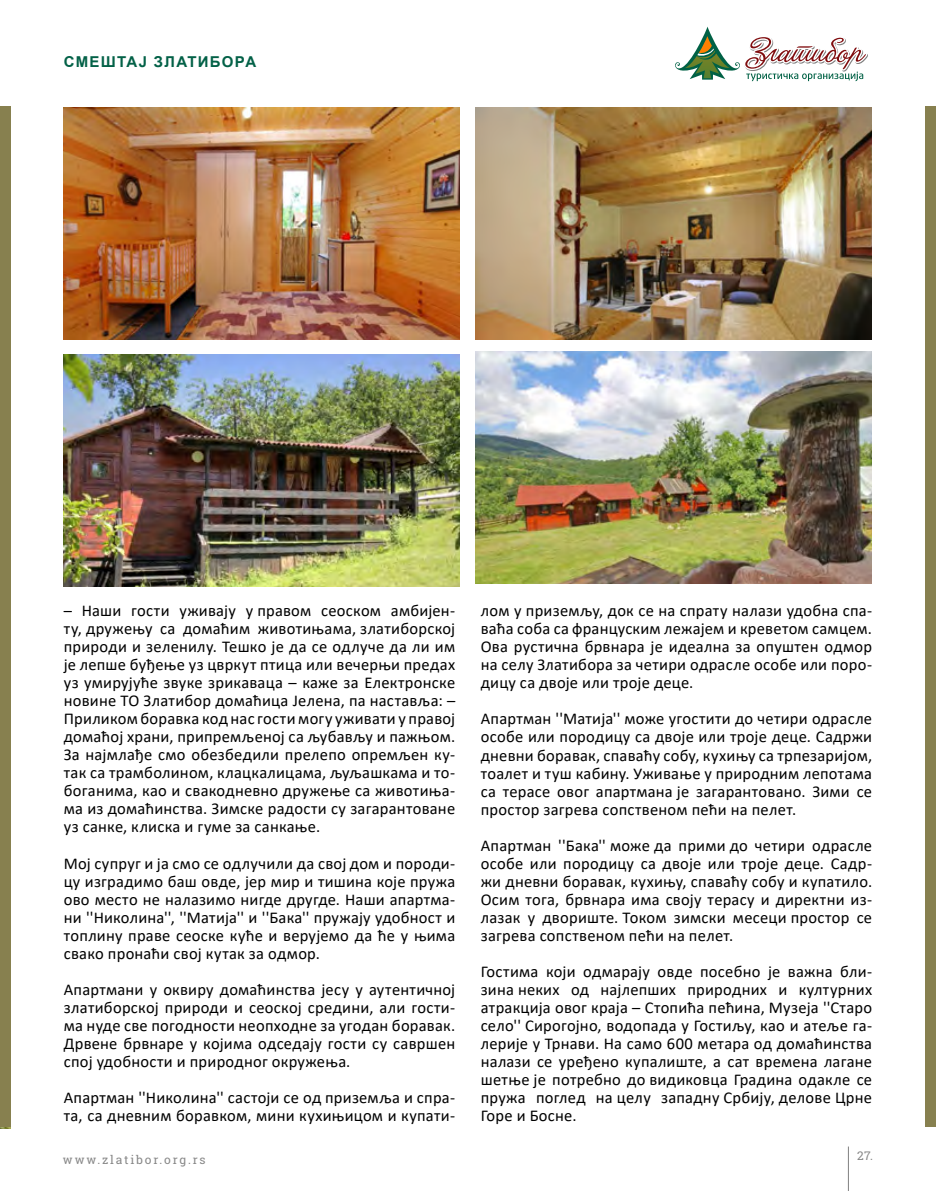
<style>
.page{position:relative;width:936px;height:1191px;background:#fff}
.page>*{position:absolute;margin:0;border:0;box-sizing:border-box;transform-origin:0 0}
.t1{font:16.5px/18px "Calibri";letter-spacing:.015em;color:#000;text-align:justify}
.t2{font:700 15px "Arial";letter-spacing:.085em;color:#036147}
.t3{font:12px "Roboto Slab";letter-spacing:.15em;color:#878787}
</style>
<div class="page">
<div style="left:0;top:106px;width:10px;height:1020px;background:#87804f"></div>
<div style="left:925px;top:106px;width:10px;height:1020px;background:#87804f"></div>
<svg style="left:675px;top:27px;width:193px;height:54px"></svg>
<img style="left:64px;top:107px;width:395px;height:232px">
<img style="left:64px;top:355px;width:395px;height:232px">
<img style="left:475px;top:107px;width:396px;height:232px">
<img style="left:475px;top:351px;width:396px;height:233px">
<hr style="left:848px;top:1146px;width:1px;height:45px;background:#808080">
<p class="t2" style="left:64px;top:51px;width:194px">СМЕШТАЈ ЗЛАТИБОРА</p>
<p class="t1" style="left:64px;top:601px;width:393px">– Наши гости уживају у правом сеоском амбијен&shy;ту, дружењу са домаћим животињама, златиборској природи и зеленилу. Тешко је да се одлуче да ли им је лепше буђење уз цвркут птица или вечерњи предах уз умирујуће звуке зрикаваца – каже за Електронске новине ТО Златибор домаћица Јелена, па наставља: – Приликом боравка код нас гости могу уживати у правој домаћој храни, припремљеној са љубављу и пажњом.<br>За најмлађе смо обезбедили прелепо опремљен ку&shy;так са трамболином, клацкалицама, љуљашкама и то&shy;боганима, као и свакодневно дружење са животиња&shy;ма из домаћинства. Зимске радости су загарантоване уз санке, клиска и гуме за санкање.</p>
<p class="t1" style="left:64px;top:853px;width:393px">Мој супруг и ја смо се одлучили да свој дом и породи&shy;цу изградимо баш овде, јер мир и тишина које пружа ово место не налазимо нигде другде. Наши апартма&shy;ни ''Николина'', ''Матија'' и ''Бака'' пружају удобност и топлину праве сеоске куће и верујемо да ће у њима свако пронаћи свој кутак за одмор.</p>
<p class="t1" style="left:64px;top:979px;width:393px">Апартмани у оквиру домаћинства јесу у аутентичној златиборској природи и сеоској средини, али гости&shy;ма нуде све погодности неопходне за угодан боравак.<br>Дрвене брвнаре у којима одседају гости су савршен спој удобности и природног окружења.</p>
<p class="t1" style="left:64px;top:1087px;width:393px">Апартман ''Николина'' састоји се од приземља и спра&shy;та, са дневним боравком, мини кухињицом и купати-</p>
<p class="t1" style="left:480px;top:601px;width:393px">лом у приземљу, док се на спрату налази удобна спа&shy;ваћа соба са француским лежајем и креветом самцем.<br>Ова рустична брвнара је идеална за опуштен одмор на селу Златибора за четири одрасле особе или поро&shy;дицу са двоје или троје деце.</p>
<p class="t1" style="left:480px;top:709px;width:393px">Апартман ''Матија'' може угостити до четири одрасле особе или породицу са двоје или троје деце. Садржи дневни боравак, спаваћу собу, кухињу са трпезаријом, тоалет и туш кабину. Уживање у природним лепотама са терасе овог апартмана је загарантовано. Зими се простор загрева сопственом пећи на пелет.</p>
<p class="t1" style="left:480px;top:835px;width:393px">Апартман ''Бака'' може да прими до четири одрасле особе или породицу са двоје или троје деце. Садр&shy;жи дневни боравак, кухињу, спаваћу собу и купатило.<br>Осим тога, брвнара има своју терасу и директни из&shy;лазак у двориште. Током зимски месеци простор се загрева сопственом пећи на пелет.</p>
<p class="t1" style="left:480px;top:961px;width:393px">Гостима који одмарају овде посебно је важна бли&shy;зина неких од најлепших природних и културних атракција овог краја – Стопића пећина, Музеја ''Старо село'' Сирогојно, водопада у Гостиљу, као и атеље га&shy;лерије у Трнави. На само 600 метара од домаћинства налази се уређено купалиште, а сат времена лагане шетње је потребно до видиковца Градина одакле се пружа поглед на целу западну Србију, делове Црне Горе и Босне.</p>
<p class="t3" style="left:63px;top:1151px;width:144px">www.zlatibor.org.rs</p>
<p class="t3" style="left:857px;top:1147px;width:17px">27.</p>
</div>
